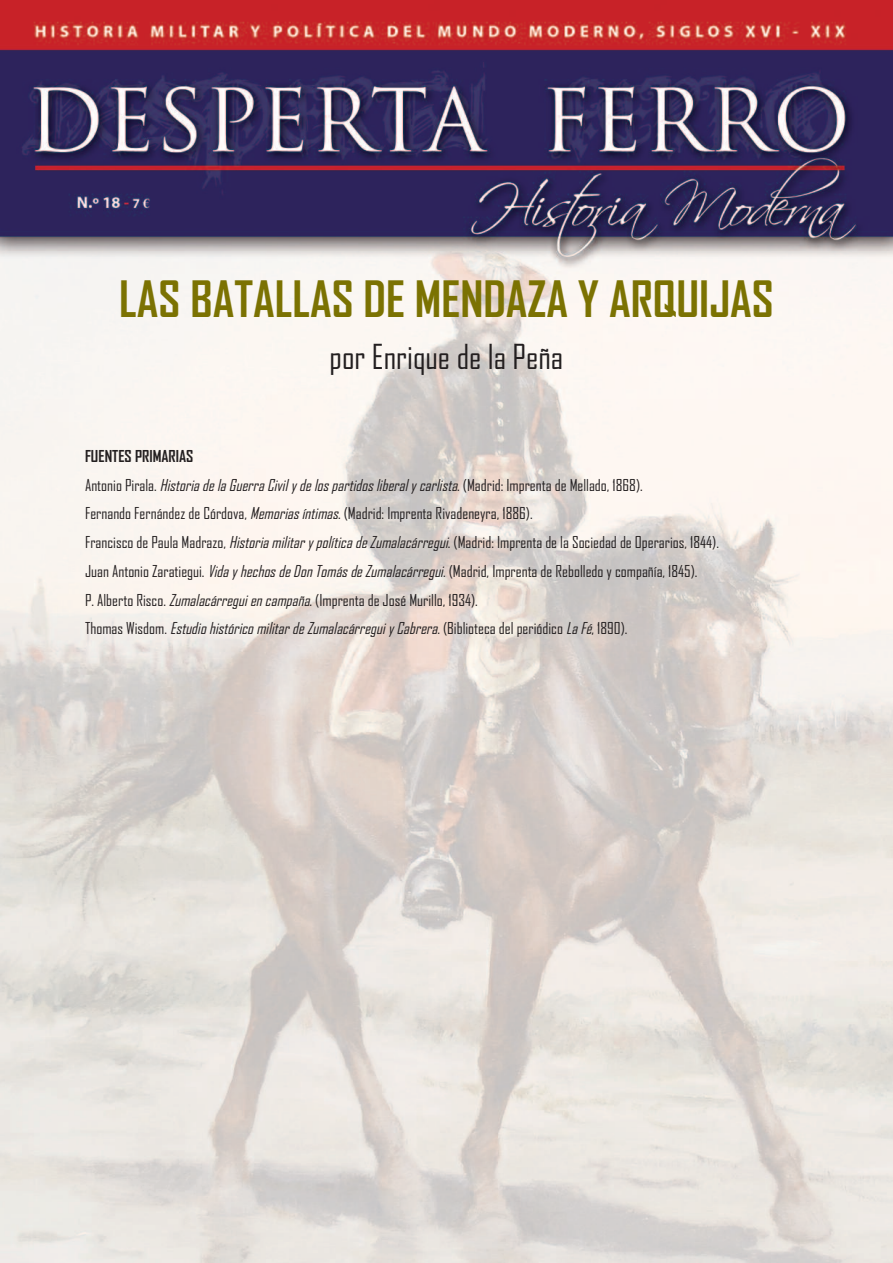
<style>
.page{position:relative;width:893px;height:1263px;background:#fff}
.page>*{position:absolute;margin:0;border:0;box-sizing:border-box;transform-origin:0 0}
.t1{font:700 48px "Agency FB";color:#7b7202}
.t2{font:33px "Agency FB";color:#231f20}
.t3{font:15.75px/28.8px "Agency FB";color:#231f20}
.s1{font-weight:700}
.s2{font-style:italic}
</style>
<div class="page">
<img style="left:0;top:0;width:893px;height:1263px">
<h1 class="t1" style="left:119px;top:273px;width:656px">LAS BATALLAS DE MENDAZA Y ARQUIJAS</h1>
<h2 class="t2" style="left:330px;top:339px;width:235px">por Enrique de la Peña</h2>
<p class="t3" style="left:85px;top:442px;width:635px"><span class="s1">FUENTES PRIMARIAS<br></span>Antonio Pirala. <span class="s2">HistoriadelaGuerraCivilydelospartidosliberalycarlista</span>. (Madrid: Imprenta de Mellado, 1868).<br>Fernando Fernández de Córdova, <span class="s2">Memoriasíntimas</span>. (Madrid: Imprenta Rivadeneyra, 1886).<br>Francisco de Paula Madrazo, <span class="s2">HistoriamilitarypolíticadeZumalacárregui</span>. (Madrid: Imprenta de la Sociedad de Operarios, 1844).<br>Juan Antonio Zaratiegui. <span class="s2">VidayhechosdeDonTomásdeZumalacárregui</span>. (Madrid, Imprenta de Rebolledo y compañía, 1845).<br>P. Alberto Risco. <span class="s2">Zumalacárreguiencampaña</span>. (Imprenta de José Murillo, 1934).<br>Thomas Wisdom. <span class="s2">EstudiohistóricomilitardeZumalacárreguiyCabrera</span>. (Biblioteca del periódico <span class="s2">LaFé</span>, 1890).</p>
</div>
